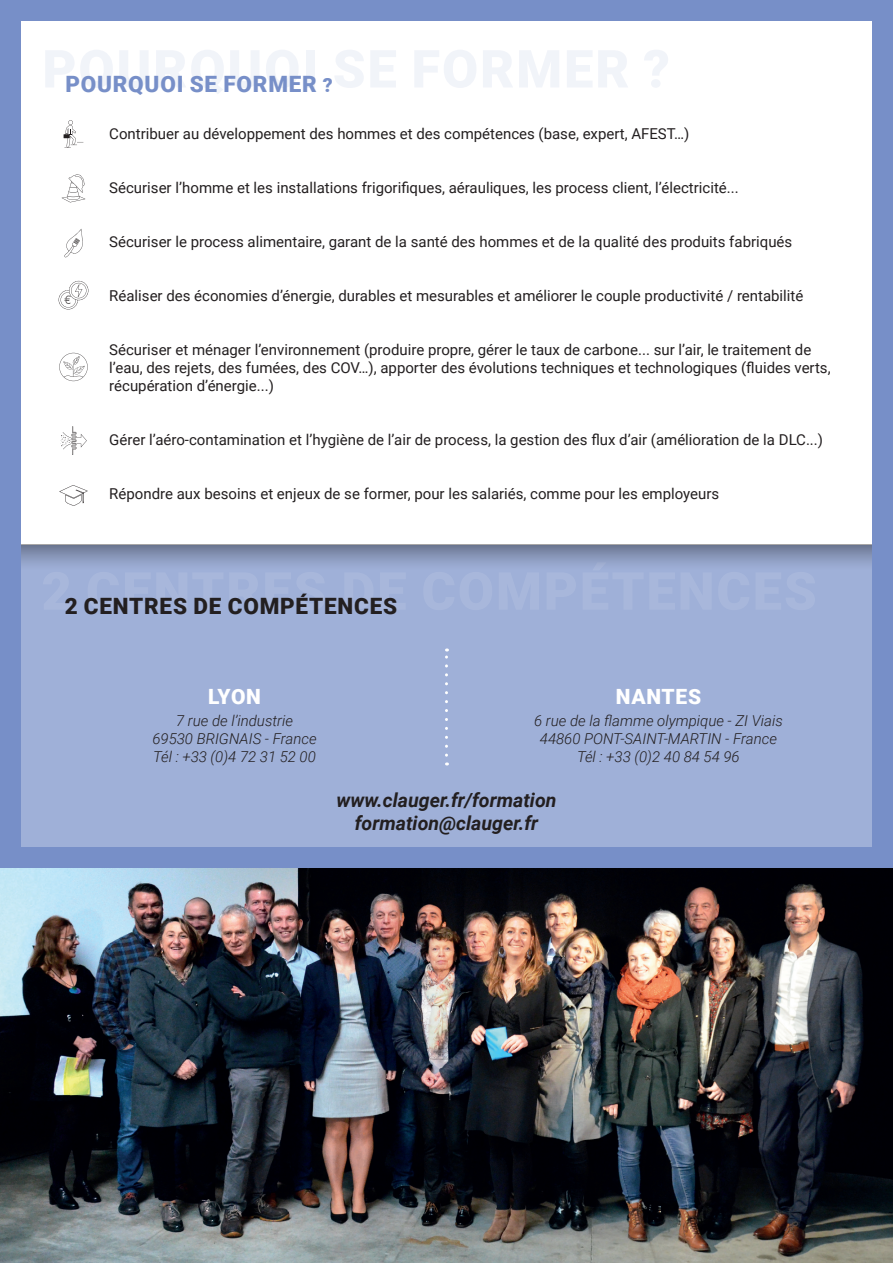
<style>
.page{position:relative;width:893px;height:1263px;background:#778fc8}
.page>*{position:absolute;margin:0;border:0;box-sizing:border-box;transform-origin:0 0}
.t1{font:900 22.5px "Roboto";letter-spacing:.035em;color:#231f20}
.t2{font:900 22.5px "Roboto";letter-spacing:.035em;color:#778fc8}
.t3{font:900 21px "Roboto";letter-spacing:.035em;color:#fff}
.t4{font:italic 700 19.5px/23.4px "Roboto";color:#231f20;text-align:center}
.t5{font:15px/18px "Roboto";color:#231f20}
.t6{font:italic 300 15px/18px "Roboto";color:#231f20;text-align:center}
.s1{font-size:19.5px}
</style>
<div class="page">
<div style="left:21px;top:21px;width:851px;height:524px;background:#fff"></div>
<div style="left:21px;top:534px;width:851px;height:313px;background:#9fb0d8"></div>
<svg style="left:59px;top:485px;width:29px;height:21px"></svg>
<svg style="left:21px;top:545px;width:851px;height:19px;background:#818faf"></svg>
<img style="left:0;top:868px;width:893px;height:395px">
<svg style="left:64px;top:120px;width:19px;height:28px"></svg>
<svg style="left:62px;top:174px;width:23px;height:28px"></svg>
<svg style="left:60px;top:426px;width:27px;height:29px"></svg>
<svg style="left:64px;top:229px;width:19px;height:28px"></svg>
<svg style="left:59px;top:281px;width:29px;height:28px"></svg>
<svg style="left:59px;top:353px;width:29px;height:28px"></svg>
<svg style="left:445px;top:648px;width:3px;height:107px"></svg>
<h1 class="t2" style="left:65px;top:68px;width:269px">POURQUOI SE FORMER <span class="s1">?</span></h1>
<p class="t5" style="left:109px;top:124px;width:582px">Contribuer au développement des hommes et des compétences (base, expert, AFEST…)</p>
<p class="t5" style="left:109px;top:178px;width:631px">Sécuriser l’homme et les installations frigorifiques, aérauliques, les process client, l’électricité...</p>
<p class="t5" style="left:109px;top:232px;width:684px">Sécuriser le process alimentaire, garant de la santé des hommes et de la qualité des produits fabriqués</p>
<p class="t5" style="left:109px;top:286px;width:696px">Réaliser des économies d’énergie, durables et mesurables et améliorer le couple productivité / rentabilité</p>
<p class="t5" style="left:109px;top:340px;width:723px">Sécuriser et ménager l’environnement (produire propre, gérer le taux de carbone... sur l’air, le traitement de l’eau, des rejets, des fumées, des COV…), apporter des évolutions techniques et technologiques (fluides verts, récupération d’énergie...)</p>
<p class="t5" style="left:109px;top:430px;width:715px">Gérer l’aéro-contamination et l’hygiène de l’air de process, la gestion des flux d’air (amélioration de la DLC...)</p>
<p class="t5" style="left:109px;top:484px;width:611px">Répondre aux besoins et enjeux de se former, pour les salariés, comme pour les employeurs</p>
<h1 class="t1" style="left:65px;top:591px;width:334px">2 CENTRES DE COMPÉTENCES</h1>
<h2 class="t3" style="left:208px;top:681px;width:54px">LYON</h2>
<h2 class="t3" style="left:616px;top:681px;width:87px">NANTES</h2>
<p class="t6" style="left:152px;top:711px;width:166px">7 rue de l’industrie<br>69530 BRIGNAIS - France<br>Tél : +33 (0)4 72 31 52 00</p>
<h3 class="t4" style="left:336px;top:788px;width:222px">www.clauger.fr/formation formation@clauger.fr</h3>
<p class="t6" style="left:534px;top:711px;width:250px">6 rue de la flamme olympique - ZI Viais<br>44860 PONT-SAINT-MARTIN - France<br>Tél : +33 (0)2 40 84 54 96</p>
</div>
